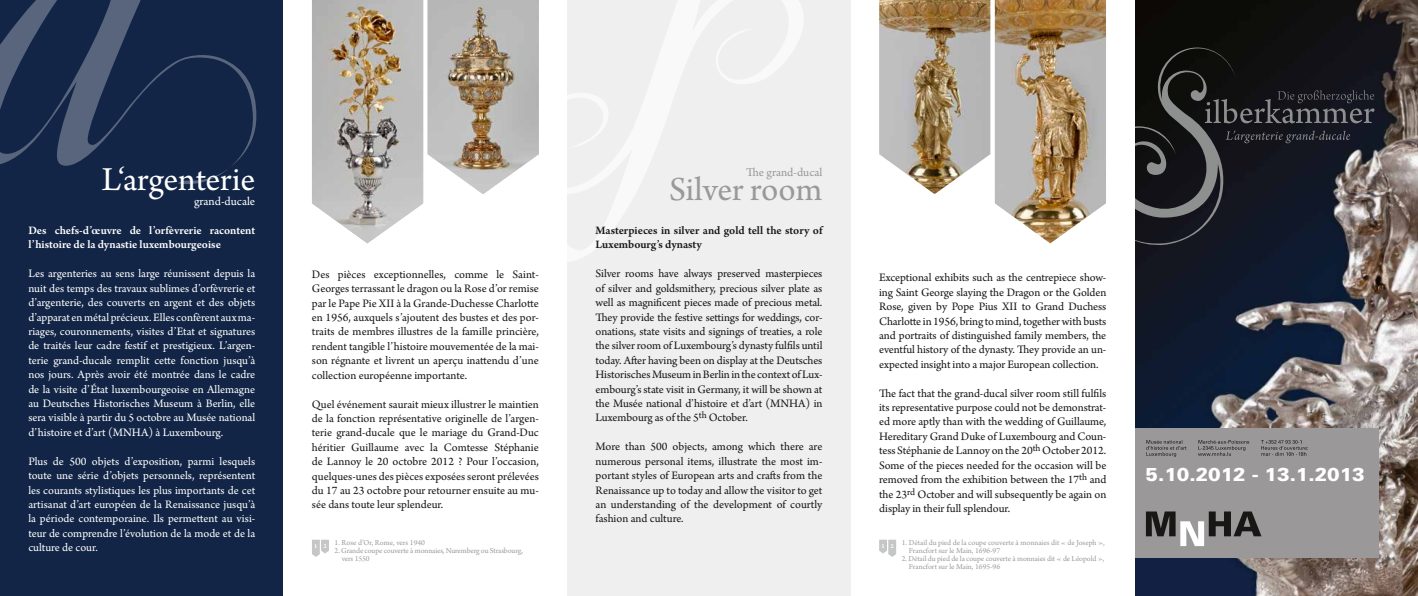
<style>
.page{position:relative;width:1418px;height:596px;background:#fff}
.page>*{position:absolute;margin:0;border:0;box-sizing:border-box;transform-origin:0 0}
.t1{font:35.3px "Arno Pro";letter-spacing:-.005em;color:#fff}
.t2{font:35.3px "Arno Pro";letter-spacing:-.005em;color:#9a9898}
.t3{font:900 18.8px "Univers";color:#fff}
.t4{font:12.5px "Arno Pro";color:#9a9898}
.t5{font:12.5px "Arno Pro";color:#fff}
.t6{font:12px/14.4px "Arno Pro";letter-spacing:-.005em;color:#181716;text-align:justify}
.t7{font:12px/14.4px "Arno Pro";color:#fff;text-align:justify}
.t8{font:600 12px/14.4px "Arno Pro";color:#fff}
.t9{font:600 12px/14.4px "Arno Pro";color:#181716}
.t10{font:8px/8px "Arno Pro";letter-spacing:-.01em;color:#9c9c9d}
.t11{font:700 6.5px "Arno Pro";color:#fff}
</style>
<div class="page">
<img style="left:1135px;top:0;width:282px;height:595px">
<svg style="left:1135px;top:44px;width:239px;height:201px;background:#25262b"></svg>
<div style="left:1134px;top:428px;width:244px;height:129px;background:#9a9898"></div>
<svg style="left:1146px;top:511px;width:115px;height:34px"></svg>
<svg style="left:1198px;top:440px;width:51px;height:15px"></svg>
<svg style="left:1146px;top:440px;width:40px;height:16px"></svg>
<svg style="left:1261px;top:440px;width:46px;height:15px"></svg>
<div style="left:0;top:0;width:283px;height:595px;background:#122546"></div>
<svg style="left:0;top:0;width:257px;height:184px"></svg>
<div style="left:567px;top:0;width:283px;height:595px;background:#f0efef"></div>
<img style="left:312px;top:0;width:112px;height:243px">
<img style="left:427px;top:0;width:112px;height:194px">
<img style="left:994px;top:0;width:112px;height:243px">
<img style="left:879px;top:0;width:111px;height:194px">
<svg style="left:312px;top:539px;width:17px;height:17px"></svg>
<svg style="left:879px;top:539px;width:17px;height:17px"></svg>
<h1 class="t1" style="left:102px;top:159px;width:155px">L‘argenterie</h1>
<p class="t5" style="left:194px;top:194px;width:63px">grand-ducale</p>
<p class="t8" style="left:28px;top:224px;width:228px">Des chefs-d’œuvre de l’orfèvrerie racontent l’histoire de la dynastie luxembourgeoise</p>
<p class="t7" style="left:28px;top:267px;width:228px">Les argenteries au sens large réunissent depuis la nuit des temps des travaux sublimes d’orfèvrerie et d’argenterie, des couverts en argent et des objets d’apparat en métal précieux. Elles confèrent aux ma&shy;riages, couronnements, visites d’Etat et signatures de traités leur cadre festif et prestigieux. L’argen&shy;terie grand-ducale remplit cette fonction jusqu’à nos jours. Après avoir été montrée dans le cadre de la visite d’État luxembourgeoise en Allemagne au Deutsches Historisches Museum à Berlin, elle sera visible à partir du 5 octobre au Musée national d’histoire et d’art (MNHA) à Luxembourg.</p>
<p class="t7" style="left:28px;top:454px;width:228px">Plus de 500 objets d’exposition, parmi lesquels toute une série d’objets personnels, représentent les courants stylistiques les plus importants de cet artisanat d’art européen de la Renaissance jusqu’à la période contemporaine. Ils permettent au visi&shy;teur de comprendre l’évolution de la mode et de la culture de cour.</p>
<p class="t6" style="left:312px;top:267px;width:228px">Des pièces exceptionnelles, comme le Saint-Georges terrassant le dragon ou la Rose d’or remise par le Pape Pie XII à la Grande-Duchesse Charlotte en 1956, auxquels s’ajoutent des bustes et des por&shy;traits de membres illustres de la famille princière, rendent tangible l’histoire mouvementée de la mai&shy;son régnante et livrent un aperçu inattendu d’une collection européenne importante.</p>
<p class="t6" style="left:312px;top:397px;width:228px">Quel événement saurait mieux illustrer le maintien de la fonction représentative originelle de l’argen&shy;terie grand-ducale que le mariage du Grand-Duc héritier Guillaume avec la Comtesse Stéphanie de Lannoy le 20 octobre 2012 ? Pour l’occasion, quelques-unes des pièces exposées seront prélevées du 17 au 23 octobre pour retourner ensuite au mu&shy;sée dans toute leur splendeur.</p>
<p class="t4" style="left:746px;top:165px;width:78px">The grand-ducal</p>
<h1 class="t2" style="left:669px;top:169px;width:155px">Silver room</h1>
<p class="t9" style="left:595px;top:224px;width:228px">Masterpieces in silver and gold tell the story of<br>Luxembourg’s dynasty</p>
<p class="t6" style="left:595px;top:267px;width:228px">Silver rooms have always preserved masterpieces of silver and goldsmithery, precious silver plate as well as magnificent pieces made of precious metal.<br>They provide the festive settings for weddings, cor&shy;onations, state visits and signings of treaties, a role the silver room of Luxembourg’s dynasty fulfils until today. After having been on display at the Deutsches Historisches Museum in Berlin in the context of Lux&shy;embourg’s state visit in Germany, it will be shown at the Musée national d’histoire et d’art (MNHA) in Luxembourg as of the 5<sup>th</sup> October.</p>
<p class="t6" style="left:595px;top:440px;width:228px">More than 500 objects, among which there are numerous personal items, illustrate the most im&shy;portant styles of European arts and crafts from the Renaissance up to today and allow the visitor to get an understanding of the development of courtly fashion and culture.</p>
<p class="t6" style="left:879px;top:271px;width:229px">Exceptional exhibits such as the centrepiece show&shy;ing Saint George slaying the Dragon or the Golden Rose, given by Pope Pius XII to Grand Duchess Charlotte in 1956, bring to mind, together with busts and portraits of distinguished family members, the eventful history of the dynasty. They provide an un&shy;expected insight into a major European collection.</p>
<p class="t6" style="left:879px;top:386px;width:229px">The fact that the grand-ducal silver room still fulfils its representative purpose could not be demonstrat&shy;ed more aptly than with the wedding of Guillaume, Hereditary Grand Duke of Luxembourg and Coun&shy;tess Stéphanie de Lannoy on the 20<sup>th</sup> October 2012.<br>Some of the pieces needed for the occasion will be removed from the exhibition between the 17<sup>th</sup> and the 23<sup>rd</sup> October and will subsequently be again on display in their full splendour.</p>
<p class="t11" style="left:314px;top:541px;width:14px">1 2</p>
<p class="t10" style="left:909px;top:539px;width:197px;text-indent:-7px">1. Détail du pied de la coupe couverte à monnaies dit « de Joseph »,<br>Francfort sur le Main, 1696-97</p>
<p class="t10" style="left:909px;top:555px;width:197px;text-indent:-7px">2. Détail du pied de la coupe couverte à monnaies dit « de Léopold »,<br>Francfort sur le Main, 1695-96</p>
<p class="t10" style="left:334px;top:539px;width:92px">1. Rose d’Or, Rome, vers 1940</p>
<p class="t10" style="left:342px;top:547px;width:183px;text-indent:-7px">2. Grande coupe couverte à monnaies, Nuremberg ou Strasbourg, vers 1550</p>
<p class="t11" style="left:881px;top:541px;width:14px">1 2</p>
<h2 class="t3" style="left:1145px;top:462px;width:221px">5.10.2012 - 13.1.2013</h2>
</div>
